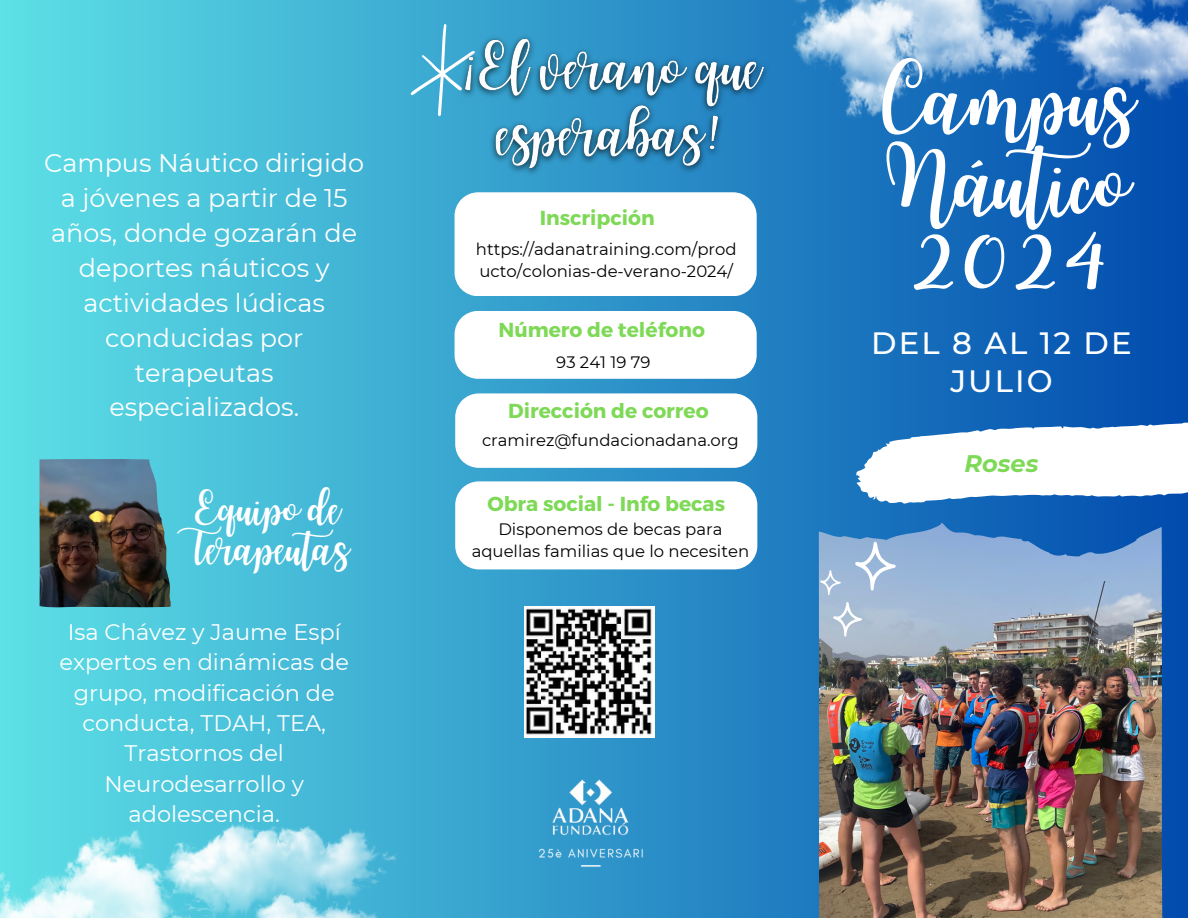
<style>
.page{position:relative;width:1188px;height:918px;background:#fff}
.page>*{position:absolute;margin:0;border:0;box-sizing:border-box;transform-origin:0 0}
.t1{font:71.7px/82.3px "Joshico";color:#fff;text-align:center}
.t2{font:34.5px/39.3px "Joshico";color:#fff}
.t3{font:500 30.75px/38.2px "Montserrat";letter-spacing:.07em;color:#fff;text-align:center}
.t4{font:25.5px/34.8px "Montserrat";color:#fff;text-align:center}
.t5{font:italic 700 24px "Montserrat";color:#7ed957}
.t6{font:22.5px/30.3px "Montserrat";color:#fff;text-align:center}
.t7{font:700 20.25px "Montserrat";color:#7ed957}
.t8{font:16.5px/22.5px "Montserrat";color:#000}
</style>
<div class="page">
<div style="left:0;top:0;width:1188px;height:918px;background:linear-gradient(to right,#5ee0e6,#014bad)"></div>
<img style="left:819px;top:523px;width:343px;height:395px">
<svg style="left:855px;top:542px;width:40px;height:49px"></svg>
<svg style="left:833px;top:602px;width:29px;height:35px"></svg>
<svg style="left:820px;top:570px;width:21px;height:25px"></svg>
<img style="left:39px;top:459px;width:132px;height:148px">
<svg style="left:856px;top:420px;width:332px;height:84px"></svg>
<img style="left:0;top:821px;width:414px;height:97px">
<img style="left:792px;top:0;width:396px;height:119px">
<svg style="left:411px;top:24px;width:64px;height:92px;background:#54b4d7"></svg>
<img style="left:456px;top:27px;width:318px;height:153px">
<svg style="left:455px;top:311px;width:302px;height:68px"></svg>
<svg style="left:455px;top:393px;width:302px;height:75px"></svg>
<svg style="left:455px;top:192px;width:302px;height:104px"></svg>
<svg style="left:455px;top:481px;width:302px;height:88px"></svg>
<img style="left:521px;top:768px;width:138px;height:108px">
<img style="left:525px;top:607px;width:129px;height:130px">
<p class="t4" style="left:44px;top:146px;width:321px">Campus Náutico dirigido a jóvenes a partir de 15 años, donde gozarán de deportes náuticos y actividades lúdicas conducidas por terapeutas especializados.</p>
<p class="t2" style="left:195px;top:488px;width:156px">Equipo de<br>Terapeutas</p>
<p class="t6" style="left:59px;top:617px;width:291px">Isa Chávez y Jaume Espí expertos en dinámicas de grupo, modificación de conducta, TDAH, TEA,<br>Trastornos del<br>Neurodesarrollo y adolescencia.</p>
<p class="t7" style="left:540px;top:204px;width:116px">Inscripción</p>
<p class="t8" style="left:476px;top:238px;width:262px">https://adanatraining.com/prod ucto/colonias-de-verano-2024/</p>
<p class="t7" style="left:498px;top:317px;width:208px">Número de teléfono</p>
<p class="t8" style="left:556px;top:350px;width:96px">93 241 19 79</p>
<h3 class="t7" style="left:508px;top:398px;width:202px">Dirección de correo</h3>
<p class="t8" style="left:482px;top:428px;width:258px">cramirez@fundacionadana.org</p>
<h1 class="t7" style="left:487px;top:490px;width:239px">Obra social - Info becas</h1>
<p class="t8" style="left:472px;top:518px;width:279px;text-align:center">Disponemos de becas para aquellas familias que lo necesiten</p>
<p class="t1" style="left:882px;top:58px;width:254px">Campus<br>Náutico<br>2024</p>
<p class="t3" style="left:871px;top:324px;width:262px">DEL 8 AL 12 DE<br>JULIO</p>
<p class="t5" style="left:965px;top:449px;width:75px">Roses</p>
</div>
